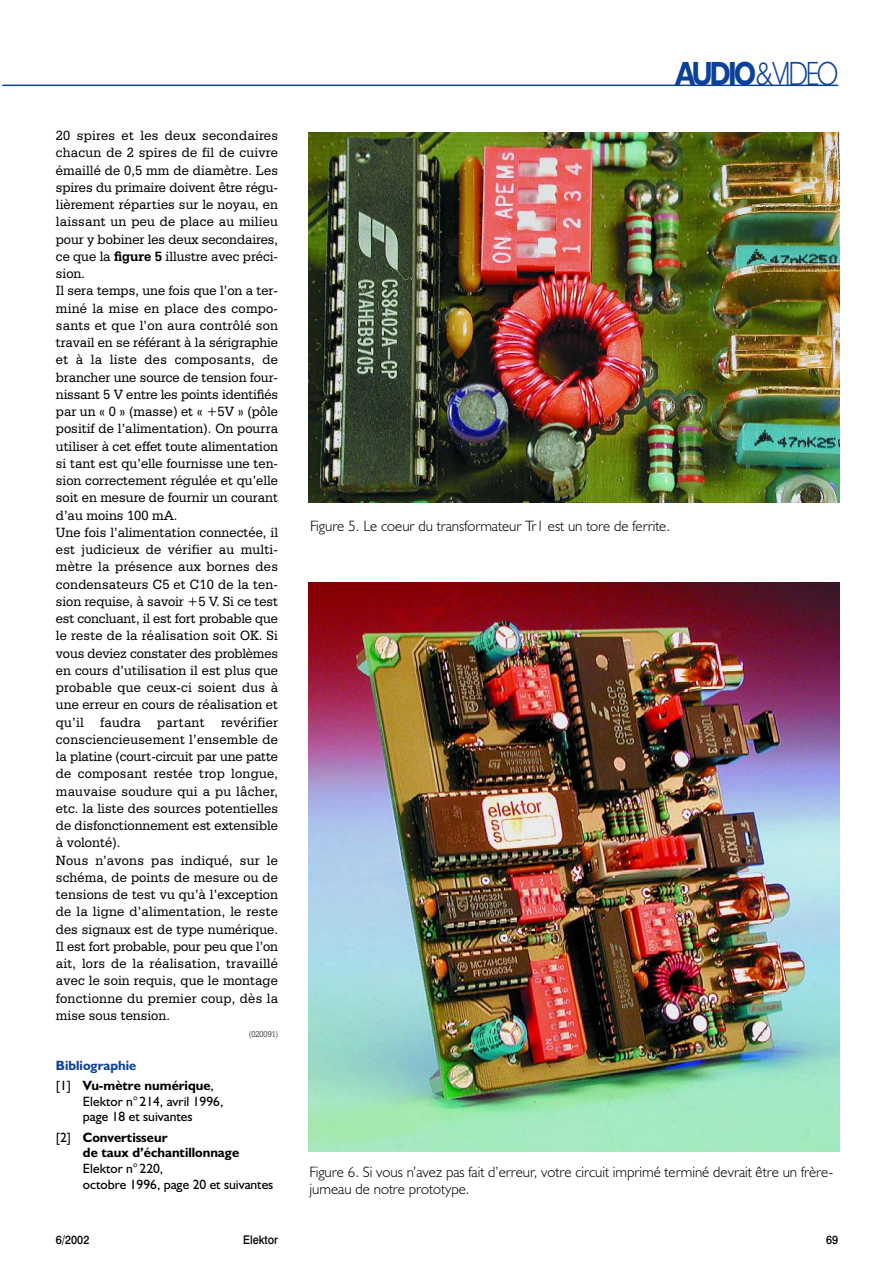
<style>
.page{position:relative;width:893px;height:1263px;background:#fff}
.page>*{position:absolute;margin:0;border:0;box-sizing:border-box;transform-origin:0 0}
.t1{font:300 33.75px "Humanist 521 BT";letter-spacing:-.09em;color:#0c419a;scale:.8 1}
.t2{font:300 15px/16.5px "Humanist 521 BT";color:#000}
.t3{font:14.25px/17.2px "Serifa BT";color:#000;scale:.95 1}
.t4{font:13.5px/15.8px "Humanist 521 BT";color:#000}
.t5{font:700 13.5px/20.2px "Humanist 521 BT";color:#000}
.t6{font:500 12px "Swiss 721 BT";color:#000;scale:.9 1}
.t7{font:300 9px "Serifa BT";color:#000;scale:.9 1}
.s1{font-weight:700}
.s2{color:#0c419a}
.s3{font-weight:400}
</style>
<div class="page">
<hr style="left:2px;top:85px;width:836px;height:1px;background:#0c419a">
<img style="left:308px;top:133px;width:531px;height:369px">
<img style="left:308px;top:582px;width:531px;height:569px">
<p class="t3" style="left:56px;top:128px;width:235px">20 spires et les deux secondaires chacun de 2 spires de fil de cuivre émaillé de 0,5 mm de diamètre. Les spires du primaire doivent être régu&shy;lièrement réparties sur le noyau, en laissant un peu de place au milieu pour y bobiner les deux secondaires, ce que la <span class="s1">figure 5</span> illustre avec préci&shy;sion.<br>Il sera temps, une fois que l’on a ter&shy;miné la mise en place des compo&shy;sants et que l’on aura contrôlé son travail en se référant à la sérigraphie et à la liste des composants, de brancher une source de tension four&shy;nissant 5 V entre les points identifiés par un « 0 » (masse) et « +5V » (pôle positif de l’alimentation). On pourra utiliser à cet effet toute alimentation si tant est qu’elle fournisse une ten&shy;sion correctement régulée et qu’elle soit en mesure de fournir un courant d’au moins 100 mA.<br>Une fois l’alimentation connectée, il est judicieux de vérifier au multi&shy;mètre la présence aux bornes des condensateurs C5 et C10 de la ten&shy;sion requise, à savoir +5 V. Si ce test est concluant, il est fort probable que le reste de la réalisation soit OK. Si vous deviez constater des problèmes en cours d’utilisation il est plus que probable que ceux-ci soient dus à une erreur en cours de réalisation et qu’il faudra partant revérifier consciencieusement l’ensemble de la platine (court-circuit par une patte de composant restée trop longue, mauvaise soudure qui a pu lâcher, etc. la liste des sources potentielles de disfonctionnement est extensible à volonté).<br>Nous n’avons pas indiqué, sur le schéma, de points de mesure ou de tensions de test vu qu’à l’exception de la ligne d’alimentation, le reste des signaux est de type numérique.<br>Il est fort probable, pour peu que l’on ait, lors de la réalisation, travaillé avec le soin requis, que le montage fonctionne du premier coup, dès la mise sous tension.</p>
<p class="t7" style="left:249px;top:1029px;width:34px">(020091)</p>
<p class="t5" style="left:56px;top:1056px;width:159px"><span class="s2">Bibliographie<br></span><span class="s3">[1]</span> Vu-mètre numérique<span class="s3">,</span></p>
<p class="t4" style="left:83px;top:1094px;width:142px">Elektor n° 214, avril 1996, page 18 et suivantes</p>
<p class="t5" style="left:83px;top:1130px;width:158px;line-height:15.8px;text-indent:-27px"><span class="s3">[2]</span> Convertisseur<br>de taux d’échantillonnage</p>
<p class="t4" style="left:83px;top:1162px;width:192px">Elektor n° 220,<br>octobre 1996, page 20 et suivantes</p>
<h1 class="t1" style="left:675px;top:61px;width:205px"><span class="s1">AUDIO</span>&amp;VIDEO</h1>
<p class="t2" style="left:310px;top:520px;width:362px">Figure 5. Le coeur du transformateur Tr1 est un tore de ferrite.</p>
<p class="t2" style="left:309px;top:1165px;width:525px">Figure 6. Si vous n’avez pas fait d’erreur, votre circuit imprimé terminé devrait être un frère&shy;jumeau de notre prototype.</p>
<p class="t6" style="left:56px;top:1236px;width:39px">6/2002</p>
<p class="t6" style="left:243px;top:1236px;width:40px">Elektor</p>
<p class="t6" style="left:826px;top:1236px;width:15px">69</p>
</div>
